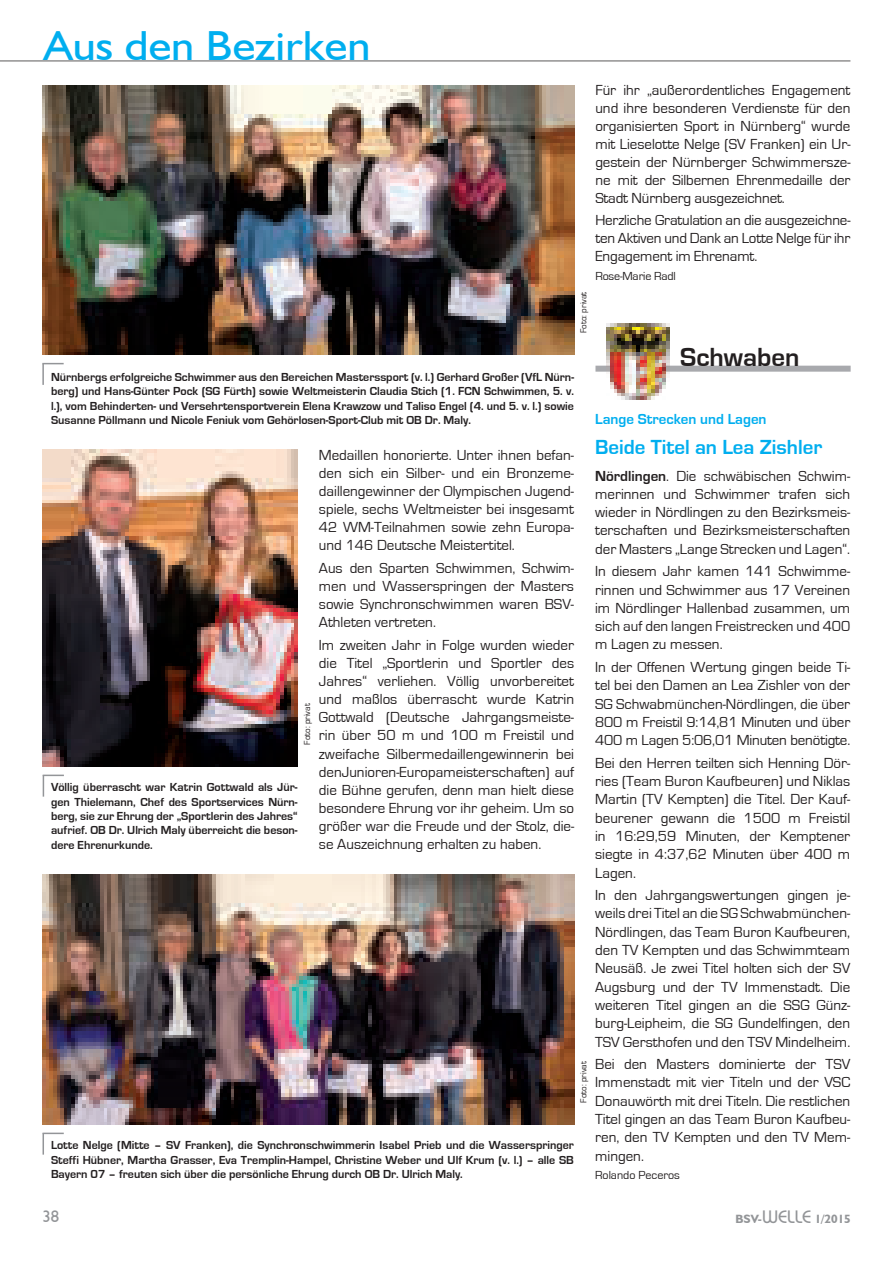
<style>
.page{position:relative;width:893px;height:1263px;background:#fff}
.page>*{position:absolute;margin:0;border:0;box-sizing:border-box;transform-origin:0 0}
.t1{font:42px "Humanist 521 BT";color:#00aeef;scale:1.1 1}
.t2{font:700 27px "Eurostile";color:#231f20}
.t3{font:700 21px "Eurostile";color:#00aeef}
.t4{font:16.5px "Humanist 521 BT";color:#939598}
.t5{font:15px/18.3px "Eurostile";color:#231f20;text-align:justify}
.t6{font:700 15px "Eurostile";color:#00aeef}
.t7{font:700 12px/14.4px "Eurostile";color:#231f20;text-align:justify}
.t8{font:12px "Eurostile";color:#231f20}
.t9{font:700 12px "Humanist 521 BT";color:#939598}
.t10{font:9px "Eurostile";color:#231f20}
.s1{font-weight:700}
.s2{font-family:"Bauhaus IT Cby BT";font-weight:500;font-size:18px}
</style>
<div class="page">
<hr style="left:0;top:60px;width:850px;height:2px;background:#231f20">
<hr style="left:43px;top:1132px;width:21px;height:2px;background:#939598">
<svg style="left:43px;top:1134px;width:1px;height:20px"></svg>
<svg style="left:42px;top:363px;width:22px;height:1px"></svg>
<hr style="left:42px;top:364px;width:2px;height:21px;background:#939598">
<svg style="left:43px;top:775px;width:21px;height:22px"></svg>
<div style="left:595px;top:366px;width:256px;height:6px;background:#a8a9ad"></div>
<img style="left:606px;top:323px;width:64px;height:76px">
<img style="left:43px;top:450px;width:255px;height:316px">
<img style="left:43px;top:874px;width:531px;height:250px">
<img style="left:43px;top:85px;width:531px;height:269px">
<h1 class="t1" style="left:44px;top:20px;width:298px">Aus den Bezirken</h1>
<p class="t5" style="left:595px;top:81px;width:257px">Für ihr „außerordentliches Engagement und ihre besonderen Verdienste für den organisierten Sport in Nürnberg“ wurde mit Lieselotte Nelge (SV Franken) ein Ur&shy;gestein der Nürnberger Schwimmersze&shy;ne mit der Silbernen Ehrenmedaille der Stadt Nürnberg ausgezeichnet.</p>
<p class="t5" style="left:595px;top:212px;width:257px">Herzliche Gratulation an die ausgezeichne&shy;ten Aktiven und Dank an Lotte Nelge für ihr Engagement im Ehrenamt.</p>
<p class="t8" style="left:595px;top:270px;width:82px">Rose-Marie Radl</p>
<p class="t10" style="left:579px;top:333px;width:43px;rotate:-90deg">Foto: privat</p>
<h2 class="t2" style="left:680px;top:342px;width:121px">Schwaben</h2>
<p class="t7" style="left:51px;top:370px;width:524px">Nürnbergs erfolgreiche Schwimmer aus den Bereichen Masterssport (v. l.) Gerhard Großer (VfL Nürn&shy;berg) und Hans-Günter Pock (SG Fürth) sowie Weltmeisterin Claudia Stich (1. FCN Schwimmen, 5. v. l.), vom Behinderten- und Versehrtensportverein Elena Krawzow und Taliso Engel (4. und 5. v. l.) sowie Susanne Pöllmann und Nicole Feniuk vom Gehörlosen-Sport-Club mit OB Dr. Maly.</p>
<p class="t6" style="left:595px;top:411px;width:173px">Lange Strecken und Lagen</p>
<h3 class="t3" style="left:595px;top:435px;width:229px">Beide Titel an Lea Zishler</h3>
<p class="t5" style="left:595px;top:467px;width:257px"><span class="s1">Nördlingen</span>. Die schwäbischen Schwim&shy;merinnen und Schwimmer trafen sich wieder in Nördlingen zu den Bezirksmeis&shy;terschaften und Bezirksmeisterschaften der Masters „Lange Strecken und Lagen“.</p>
<p class="t5" style="left:595px;top:562px;width:257px">In diesem Jahr kamen 141 Schwimme&shy;rinnen und Schwimmer aus 17 Vereinen im Nördlinger Hallenbad zusammen, um sich auf den langen Freistrecken und 400 m Lagen zu messen.</p>
<p class="t5" style="left:595px;top:658px;width:257px">In der Offenen Wertung gingen beide Ti&shy;tel bei den Damen an Lea Zishler von der SG Schwabmünchen-Nördlingen, die über 800 m Freistil 9:14,81 Minuten und über 400 m Lagen 5:06,01 Minuten benötigte.</p>
<p class="t5" style="left:595px;top:754px;width:257px">Bei den Herren teilten sich Henning Dör&shy;ries (Team Buron Kaufbeuren) und Niklas Martin (TV Kempten) die Titel. Der Kauf&shy;beurener gewann die 1500 m Freistil in 16:29,59 Minuten, der Kemptener siegte in 4:37,62 Minuten über 400 m Lagen.</p>
<p class="t5" style="left:595px;top:886px;width:257px">In den Jahrgangswertungen gingen je&shy;weils drei Titel an die SG Schwabmünchen-Nördlingen, das Team Buron Kauf beuren, den TV Kempten und das Schwimmteam Neusäß. Je zwei Titel holten sich der SV Augsburg und der TV Immenstadt. Die weiteren Titel gingen an die SSG Günz&shy;burg-Leipheim, die SG Gundelfingen, den TSV Gersthofen und den TSV Mindelheim.</p>
<p class="t5" style="left:595px;top:1055px;width:257px">Bei den Masters dominierte der TSV Immenstadt mit vier Titeln und der VSC Donauwörth mit drei Titeln. Die restlichen Titel gingen an das Team Buron Kaufbeu&shy;ren, den TV Kempten und den TV Mem&shy;mingen.</p>
<p class="t8" style="left:595px;top:1169px;width:86px">Rolando Peceros</p>
<p class="t5" style="left:319px;top:446px;width:257px">Medaillen honorierte. Unter ihnen befan&shy;den sich ein Silber- und ein Bronzeme&shy;daillengewinner der Olympischen Jugend&shy;spiele, sechs Weltmeister bei insgesamt 42 WM-Teilnahmen sowie zehn Europa&shy;und 146 Deutsche Meistertitel.</p>
<p class="t5" style="left:319px;top:559px;width:257px">Aus den Sparten Schwimmen, Schwim&shy;men und Wasserspringen der Masters sowie Synchronschwimmen waren BSV-Athleten vertreten.</p>
<p class="t5" style="left:319px;top:636px;width:257px">Im zweiten Jahr in Folge wurden wieder die Titel „Sportlerin und Sportler des Jahres“ verliehen. Völlig unvorbereitet und maßlos überrascht wurde Katrin Gottwald (Deutsche Jahrgangsmeiste&shy;rin über 50 m und 100 m Freistil und zweifache Silbermedaillengewinnerin bei denJunioren-Europameisterschaften) auf die Bühne gerufen, denn man hielt diese besondere Ehrung vor ihr geheim. Um so größer war die Freude und der Stolz, die&shy;se Auszeichnung erhalten zu haben.</p>
<p class="t10" style="left:302px;top:745px;width:43px;rotate:-90deg">Foto: privat</p>
<p class="t7" style="left:51px;top:780px;width:248px">Völlig überrascht war Katrin Gottwald als Jür&shy;gen Thielemann, Chef des Sportservices Nürn&shy;berg, sie zur Ehrung der „Sportlerin des Jahres“ aufrief. OB Dr. Ulrich Maly überreicht die beson&shy;dere Ehrenurkunde.</p>
<p class="t10" style="left:579px;top:1103px;width:43px;rotate:-90deg">Foto: privat</p>
<p class="t7" style="left:51px;top:1138px;width:524px">Lotte Nelge (Mitte – SV Franken), die Synchronschwimmerin Isabel Prieb und die Wasserspringer Steffi Hübner, Martha Grasser, Eva Tremplin-Hampel, Christine Weber und Ulf Krum (v. l.) – alle SB Bayern 07 – freuten sich über die persönliche Ehrung durch OB Dr. Ulrich Maly.</p>
<p class="t4" style="left:43px;top:1206px;width:18px">38</p>
<p class="t9" style="left:735px;top:1212px;width:117px">bsv-<span class="s2">WELLE</span> 1/2015</p>
</div>
